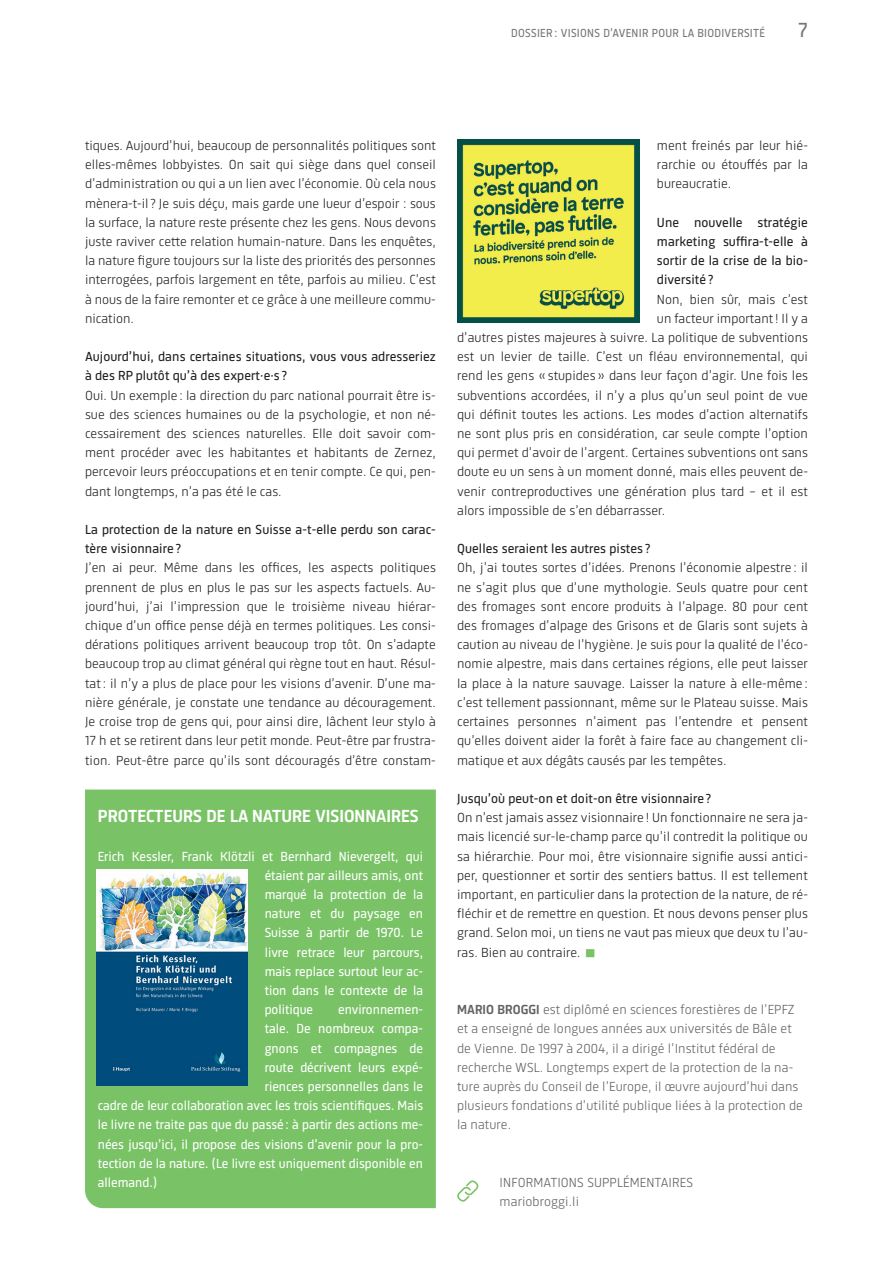
<style>
.page{position:relative;width:893px;height:1263px;background:#fff}
.page>*{position:absolute;margin:0;border:0;box-sizing:border-box;transform-origin:0 0}
.t1{font:21px "Sinews Sans Pro";color:#757679}
.t2{font:500 18px "Sinews Sans Pro";color:#fff;scale:1.04 1}
.t3{font:300 13.5px/19.2px "Sinews Sans Pro";letter-spacing:.005em;color:#231f20;text-align:justify;scale:1.04 1}
.t4{font:13.5px/19.2px "Sinews Sans Pro";color:#fff;text-align:justify}
.t5{font:300 13.5px/19.2px "Sinews Sans Pro";letter-spacing:.005em;color:#636366;scale:1.04 1}
.t6{font:13.5px/19.2px "Sinews Sans Pro";letter-spacing:.005em;color:#231f20;scale:1.04 1}
.t7{font:12px "Sinews Sans Pro";letter-spacing:.02em;color:#757679}
.s1{color:#79c366}
.s2{font-weight:500}
</style>
<div class="page">
<img style="left:457px;top:140px;width:183px;height:183px">
<svg style="left:457px;top:1180px;width:21px;height:21px"></svg>
<div style="left:85px;top:789px;width:351px;height:419px;background:#79c366"></div>
<img style="left:96px;top:869px;width:152px;height:216px">
<p class="t7" style="left:511px;top:24px;width:255px">DOSSIER : VISIONS D’AVENIR POUR LA BIODIVERSITÉ</p>
<h1 class="t1" style="left:799px;top:15px;width:11px">7</h1>
<p class="t3" style="left:85px;top:135px;width:339px">tiques. Aujourd’hui, beaucoup de personnalités politiques sont elles-mêmes lobbyistes. On sait qui siège dans quel conseil d’administration ou qui a un lien avec l’économie. Où cela nous mènera-t-il ? Je suis déçu, mais garde une lueur d’espoir : sous la surface, la nature reste présente chez les gens. Nous devons juste raviver cette relation humain-nature. Dans les enquêtes, la nature figure toujours sur la liste des priorités des personnes interrogées, parfois largement en tête, parfois au milieu. C’est à nous de la faire remonter et ce grâce à une meilleure commu&shy;nication.</p>
<p class="t6" style="left:85px;top:346px;width:339px">Aujourd’hui, dans certaines situations, vous vous adresseriez à des RP plutôt qu’à des expert·e·s ?</p>
<p class="t3" style="left:85px;top:384px;width:339px">Oui. Un exemple : la direction du parc national pourrait être is&shy;sue des sciences humaines ou de la psychologie, et non né&shy;cessairement des sciences naturelles. Elle doit savoir com&shy;ment procéder avec les habitantes et habitants de Zernez, percevoir leurs préoccupations et en tenir compte. Ce qui, pen&shy;dant longtemps, n’a pas été le cas.</p>
<p class="t6" style="left:85px;top:519px;width:339px">La protection de la nature en Suisse a-t-elle perdu son carac&shy;tère visionnaire ?</p>
<p class="t3" style="left:85px;top:557px;width:339px">J’en ai peur. Même dans les offices, les aspects politiques prennent de plus en plus le pas sur les aspects factuels. Au&shy;jourd’hui, j’ai l’impression que le troisième niveau hiérar&shy;chique d’un office pense déjà en termes politiques. Les consi&shy;dérations politiques arrivent beaucoup trop tôt. On s’adapte beaucoup trop au climat général qui règne tout en haut. Résul&shy;tat : il n’y a plus de place pour les visions d’avenir. D’une ma&shy;nière générale, je constate une tendance au découragement.<br>Je croise trop de gens qui, pour ainsi dire, lâchent leur stylo à 17 h et se retirent dans leur petit monde. Peut-être par frustra&shy;tion. Peut-être parce qu’ils sont découragés d’être constam-</p>
<h2 class="t2" style="left:98px;top:802px;width:310px">PROTECTEURS DE LA NATURE VISIONNAIRES</h2>
<p class="t4" style="left:265px;top:845px;width:160px;text-indent:-167px">Erich Kessler, Frank Klötzli et Bernhard Nievergelt, qui étaient par ailleurs amis, ont marqué la protection de la nature et du paysage en Suisse à partir de 1970. Le livre retrace leur parcours, mais replace surtout leur ac&shy;tion dans le contexte de la politique</p>
<p class="t4" style="left:338px;top:999px;width:86px">environnemen-</p>
<p class="t4" style="left:265px;top:1018px;width:160px">tale. De nombreux compa-</p>
<p class="t4" style="left:265px;top:1037px;width:160px">gnons et compagnes de</p>
<p class="t4" style="left:265px;top:1056px;width:160px">route décrivent leurs expé-</p>
<p class="t4" style="left:265px;top:1076px;width:160px">riences personnelles dans le</p>
<p class="t4" style="left:98px;top:1095px;width:327px">cadre de leur collaboration avec les trois scientifiques. Mais</p>
<p class="t4" style="left:98px;top:1114px;width:327px">le livre ne traite pas que du passé : à partir des actions me-</p>
<p class="t4" style="left:98px;top:1133px;width:327px">nées jusqu’ici, il propose des visions d’avenir pour la pro-</p>
<p class="t4" style="left:98px;top:1152px;width:327px">tection de la nature. (Le livre est uniquement disponible en</p>
<p class="t4" style="left:98px;top:1172px;width:61px">allemand.)</p>
<p class="t3" style="left:657px;top:135px;width:147px">ment freinés par leur hié&shy;rarchie ou étouffés par la bureaucratie.</p>
<p class="t6" style="left:657px;top:212px;width:147px;text-align:justify">Une nouvelle stratégie marketing suffira-t-elle à sortir de la crise de la bio&shy;diversité ?</p>
<p class="t3" style="left:657px;top:288px;width:147px">Non, bien sûr, mais c’est</p>
<p class="t3" style="left:657px;top:308px;width:147px">un facteur important ! Il y a</p>
<p class="t3" style="left:457px;top:327px;width:339px">d’autres pistes majeures à suivre. La politique de subventions</p>
<p class="t3" style="left:457px;top:346px;width:339px">est un levier de taille. C’est un fléau environnemental, qui</p>
<p class="t3" style="left:457px;top:365px;width:339px">rend les gens « stupides » dans leur façon d’agir. Une fois les</p>
<p class="t3" style="left:457px;top:384px;width:339px">subventions accordées, il n’y a plus qu’un seul point de vue</p>
<p class="t3" style="left:457px;top:404px;width:339px">qui définit toutes les actions. Les modes d’action alternatifs</p>
<p class="t3" style="left:457px;top:423px;width:339px">ne sont plus pris en considération, car seule compte l’option</p>
<p class="t3" style="left:457px;top:442px;width:339px">qui permet d’avoir de l’argent. Certaines subventions ont sans</p>
<p class="t3" style="left:457px;top:461px;width:339px">doute eu un sens à un moment donné, mais elles peuvent de-</p>
<p class="t3" style="left:457px;top:480px;width:339px">venir contreproductives une génération plus tard – et il est</p>
<p class="t3" style="left:457px;top:500px;width:202px">alors impossible de s’en débarrasser.</p>
<p class="t6" style="left:457px;top:538px;width:187px">Quelles seraient les autres pistes ?</p>
<p class="t3" style="left:457px;top:557px;width:339px">Oh, j’ai toutes sortes d’idées. Prenons l’économie alpestre : il ne s’agit plus que d’une mythologie. Seuls quatre pour cent des fromages sont encore produits à l’alpage. 80 pour cent des fromages d’alpage des Grisons et de Glaris sont sujets à caution au niveau de l’hygiène. Je suis pour la qualité de l’éco&shy;nomie alpestre, mais dans certaines régions, elle peut laisser la place à la nature sauvage. Laisser la nature à elle-même : c’est tellement passionnant, même sur le Plateau suisse. Mais certaines personnes n’aiment pas l’entendre et pensent qu’elles doivent aider la forêt à faire face au changement cli&shy;matique et aux dégâts causés par les tempêtes.</p>
<p class="t6" style="left:457px;top:788px;width:246px">Jusqu’où peut-on et doit-on être visionnaire ?</p>
<p class="t3" style="left:457px;top:807px;width:339px">On n’est jamais assez visionnaire ! Un fonctionnaire ne sera ja&shy;mais licencié sur-le-champ parce qu’il contredit la politique ou sa hiérarchie. Pour moi, être visionnaire signifie aussi antici&shy;per, questionner et sortir des sentiers battus. Il est tellement important, en particulier dans la protection de la nature, de ré&shy;fléchir et de remettre en question. Et nous devons penser plus grand. Selon moi, un tiens ne vaut pas mieux que deux tu l’au&shy;ras. Bien au contraire. <span class="s1">◼</span></p>
<p class="t5" style="left:457px;top:999px;width:334px"><span class="s2">MARIO BROGGI</span> est diplômé en sciences forestières de l’EPFZ et a enseigné de longues années aux universités de Bâle et de Vienne. De 1997 à 2004, il a dirigé l’Institut fédéral de recherche WSL. Longtemps expert de la protection de la na&shy;ture auprès du Conseil de l’Europe, il œuvre aujourd’hui dans plusieurs fondations d’utilité publique liées à la protection de la nature.</p>
<p class="t5" style="left:500px;top:1172px;width:187px">INFORMATIONS SUPPLÉMENTAIRES mariobroggi.li</p>
</div>
